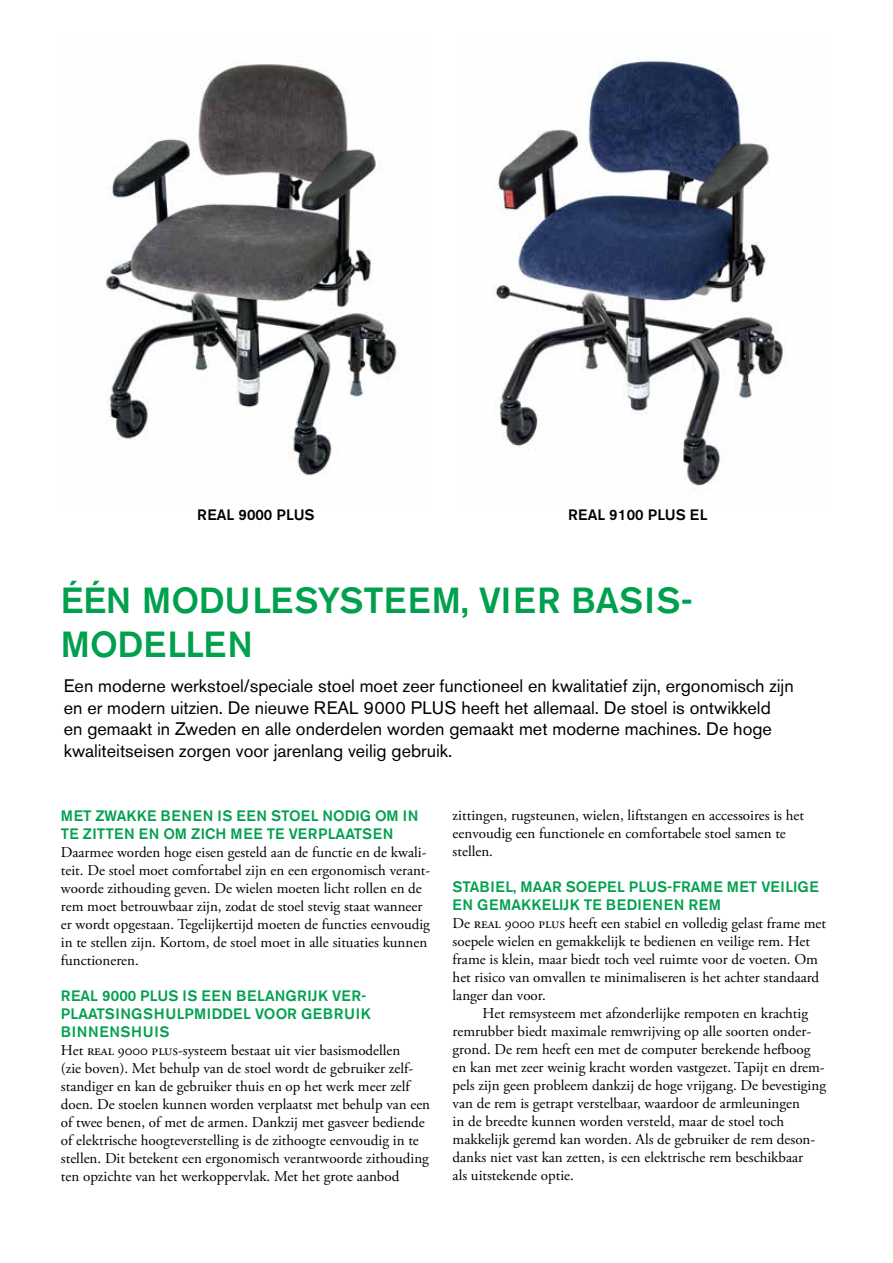
<style>
.page{position:relative;width:893px;height:1263px;background:#fff}
.page>*{position:absolute;margin:0;border:0;box-sizing:border-box;transform-origin:0 0}
.t1{font:500 36px "Akzidenz Grotesk BE";color:#00a04e}
.t2{font:18px/21.6px "Akzidenz Grotesk BE";color:#000}
.t3{font:15px/18px "Adobe Garamond Pro";color:#000}
.t4{font:500 15px "Akzidenz Grotesk BE";letter-spacing:.04em;color:#00a04e}
.t5{font:500 15px/18px "Akzidenz Grotesk BE";color:#00a04e}
.t6{font:500 15px "Akzidenz Grotesk BE";color:#000}
.s1{font-family:"Adobe Garamond Regular SC"}
</style>
<div class="page">
<img style="left:105px;top:60px;width:292px;height:416px">
<img style="left:495px;top:60px;width:291px;height:426px">
<p class="t6" style="left:197px;top:506px;width:119px">REAL 9000 PLUS</p>
<p class="t6" style="left:568px;top:506px;width:141px">REAL 9100 PLUS EL</p>
<h1 class="t1" style="left:61px;top:579px;width:188px">ÉÉN MODULES</h1>
<h1 class="t1" style="left:318px;top:579px;width:91px">YSTEEM</h1>
<h1 class="t1" style="left:461px;top:579px;width:234px">, VIER BAS IS-</h1>
<h1 class="t1" style="left:61px;top:622px;width:104px">MODELLE</h1>
<h1 class="t1" style="left:227px;top:622px;width:27px">N</h1>
<p class="t2" style="left:64px;top:675px;width:731px">Een moderne werkstoel/speciale stoel moet zeer functioneel en kwalitatief zijn, ergonomisch zijn en er modern uitzien. De nieuwe REAL 9000 PLUS heeft het allemaal. De stoel is ontwikkeld en gemaakt in Zweden en alle onderdelen worden gemaakt met moderne machines. De hoge kwaliteitseisen zorgen voor jarenlang veilig gebruik.</p>
<p class="t5" style="left:61px;top:806px;width:359px">MET ZWAKKE BENEN IS EEN STOEL NODIG OM IN<br>TE ZITTEN EN OM ZICH MEE</p>
<p class="t4" style="left:267px;top:824px;width:33px">TE VERPLAA</p>
<p class="t4" style="left:354px;top:824px;width:41px">TSE N</p>
<p class="t3" style="left:61px;top:844px;width:371px">Daarmee worden hoge eisen gesteld aan de functie en de kwali&shy;teit. De stoel moet comfortabel zijn en een ergonomisch verant&shy;woorde zithouding geven. De wielen moeten licht rollen en de rem moet betrouwbaar zijn, zodat de stoel stevig staat wanneer er wordt opgestaan. Tegelijkertijd moeten de functies eenvoudig in te stellen zijn. Kortom, de stoel moet in alle situaties kunnen functioneren.</p>
<p class="t5" style="left:61px;top:986px;width:197px">REAL 9000 PLUS IS EE N BELA</p>
<p class="t4" style="left:275px;top:986px;width:68px">NGRIJK VER</p>
<p class="t4" style="left:361px;top:986px;width:7px">-</p>
<p class="t4" style="left:61px;top:1004px;width:10px">PLAA</p>
<p class="t4" style="left:97px;top:1004px;width:80px">TSINGSHULPM</p>
<p class="t4" style="left:207px;top:1004px;width:165px">IDDEL VOOR GEBRU IK</p>
<p class="t4" style="left:61px;top:1022px;width:108px">BINNENSHUIS</p>
<p class="t3" style="left:61px;top:1042px;width:371px">Het <span class="s1">real 9000 plus-</span>systeem bestaat uit vier basismodellen<br>(zie boven). Met behulp van de stoel wordt de gebruiker zelf&shy;standiger en kan de gebruiker thuis en op het werk meer zelf doen. De stoelen kunnen worden verplaatst met behulp van een of twee benen, of met de armen. Dankzij met gasveer bediende of elektrische hoogteverstelling is de zithoogte eenvoudig in te stellen. Dit betekent een ergonomisch verantwoorde zithouding ten opzichte van het werkoppervlak. Met het grote aanbod</p>
<p class="t3" style="left:453px;top:807px;width:353px">zittingen, rugsteunen, wielen, liftstangen en accessoires is het eenvoudig een functionele en comfortabele stoel samen te stellen.</p>
<p class="t4" style="left:453px;top:877px;width:79px">STABIEL, MAAR</p>
<p class="t4" style="left:566px;top:877px;width:32px">SOEPEL</p>
<p class="t4" style="left:629px;top:877px;width:11px">PLUS</p>
<p class="t4" style="left:667px;top:877px;width:26px">-FRAME</p>
<p class="t4" style="left:727px;top:877px;width:92px">MET VEILIGE</p>
<p class="t4" style="left:453px;top:895px;width:48px">EN GEMA</p>
<p class="t4" style="left:521px;top:895px;width:179px">KKELIJK TE BEDI EN EN REM</p>
<p class="t3" style="left:453px;top:915px;width:375px">De <span class="s1">real 9000 plus</span> heeft een stabiel en volledig gelast frame met soepele wielen en gemakkelijk te bedienen en veilige rem. Het frame is klein, maar biedt toch veel ruimte voor de voeten. Om het risico van omvallen te minimaliseren is het achter standaard langer dan voor.</p>
<p class="t3" style="left:453px;top:1005px;width:375px;text-indent:30px">Het remsysteem met afzonderlijke rempoten en krachtig remrubber biedt maximale remwrijving op alle soorten onder&shy;grond. De rem heeft een met de computer berekende hefboog en kan met zeer weinig kracht worden vastgezet. Tapijt en drem&shy;pels zijn geen probleem dankzij de hoge vrijgang. De bevestiging van de rem is getrapt verstelbaar, waardoor de armleuningen<br>in de breedte kunnen worden versteld, maar de stoel toch makkelijk geremd kan worden. Als de gebruiker de rem deson&shy;danks niet vast kan zetten, is een elektrische rem beschikbaar<br>als uitstekende optie.</p>
</div>
